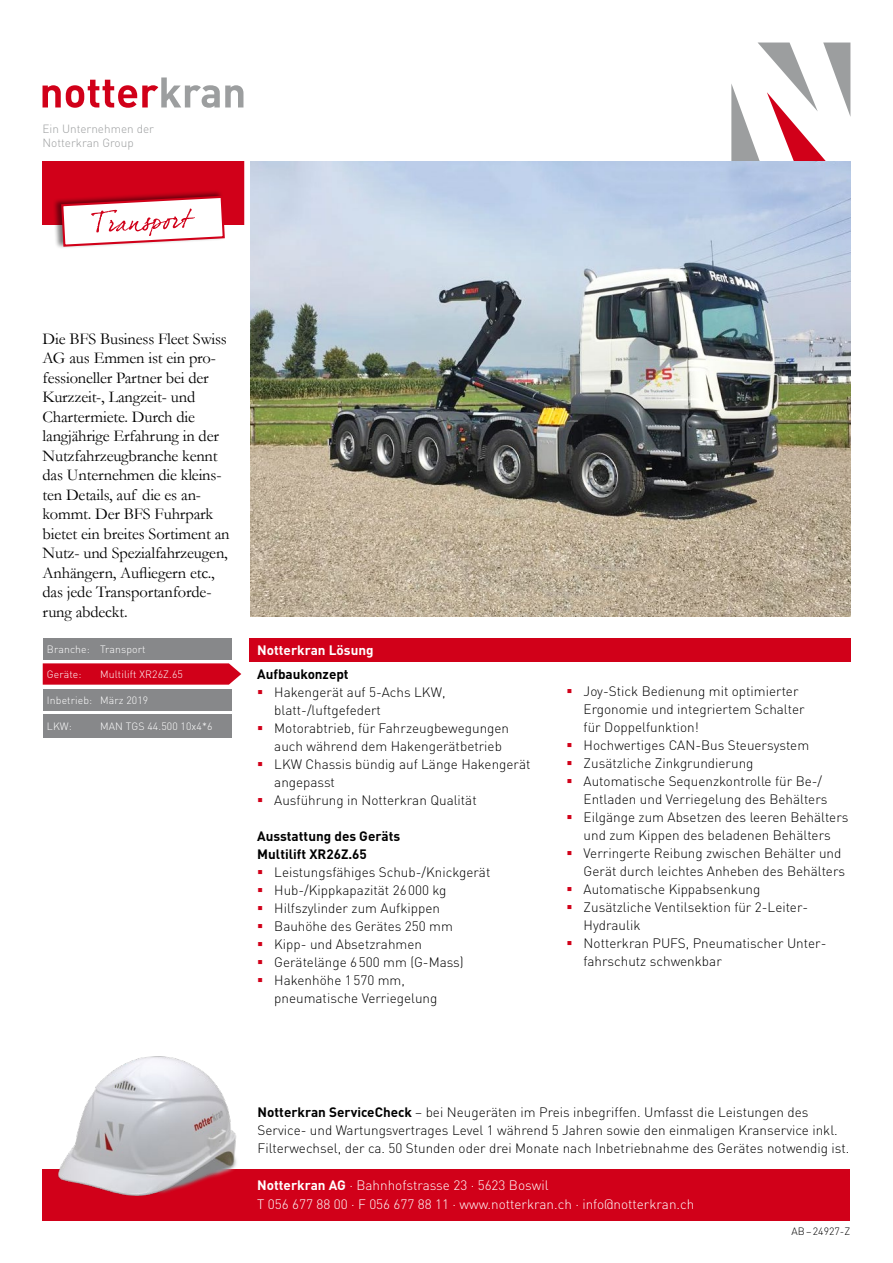
<style>
.page{position:relative;width:893px;height:1263px;background:#fff}
.page>*{position:absolute;margin:0;border:0;box-sizing:border-box;transform-origin:0 0}
.t1{font:16.5px/19.5px "Garamond";letter-spacing:-.01em;color:#000}
.t2{font:300 13.5px/18px "DIN";color:#000}
.t3{font:300 13.5px/18.8px "DIN";color:#fff}
.t4{font:700 13.5px/18px "DIN";color:#000}
.t5{font:700 13.5px "DIN";color:#fff}
.t6{font:300 11.7px/13.8px "DIN";color:#9c9e9f}
.t7{font:300 10.5px "DIN";letter-spacing:.01em;color:#fff}
.t8{font:300 10.5px "DIN";color:#000}
.s1{color:#d10019}
.s2{font-weight:700}
</style>
<div class="page">
<div style="left:43px;top:162px;width:204px;height:63px;background:#d10019"></div>
<div style="left:43px;top:1169px;width:807px;height:51px;background:#d10019"></div>
<img style="left:58px;top:1056px;width:179px;height:140px">
<div style="left:43px;top:638px;width:189px;height:21px;background:#87888a"></div>
<div style="left:244px;top:149px;width:6px;height:474px;background:#fff"></div>
<div style="left:249px;top:638px;width:601px;height:23px;background:#d10019"></div>
<div style="left:43px;top:714px;width:189px;height:24px;background:#87888a"></div>
<div style="left:43px;top:689px;width:189px;height:21px;background:#87888a"></div>
<svg style="left:43px;top:663px;width:198px;height:22px;background:#d30f27"></svg>
<svg style="left:731px;top:43px;width:119px;height:119px"></svg>
<svg style="left:43px;top:77px;width:200px;height:31px"></svg>
<img style="left:251px;top:162px;width:599px;height:455px">
<div style="left:53px;top:190px;width:172px;height:59px;background:#000;opacity:.5"></div>
<svg style="left:60px;top:195px;width:165px;height:53px"></svg>
<p class="t6" style="left:43px;top:122px;width:113px">Ein Unternehmen der<br>Notterkran Group</p>
<p class="t1" style="left:43px;top:328px;width:189px">Die BFS Business Fleet Swiss<br>AG aus Emmen ist ein pro&shy;fessioneller Partner bei der<br>Kurzzeit-, Langzeit- und<br>Chartermiete. Durch die langjährige Erfahrung in der<br>Nutzfahrzeugbranche kennt das Unternehmen die kleins&shy;ten Details, auf die es an&shy;kommt. Der BFS Fuhrpark bietet ein breites Sortiment an<br>Nutz- und Spezialfahrzeugen,<br>Anhängern, Aufliegern etc., das jede Transportanforde&shy;rung abdeckt.</p>
<p class="t7" style="left:47px;top:642px;width:100px">Branche: Transport</p>
<p class="t5" style="left:257px;top:641px;width:118px">Notterkran Lösung</p>
<p class="t7" style="left:47px;top:668px;width:36px">Geräte:</p>
<p class="t7" style="left:100px;top:668px;width:84px">Multilift XR26Z.65</p>
<p class="t4" style="left:257px;top:664px;width:93px">Aufbaukonzept</p>
<p class="t2" style="left:274px;top:683px;width:173px;text-indent:-17px"><span class="s1">▪</span> Hakengerät auf 5-Achs LKW, blatt-/luftgefedert</p>
<p class="t2" style="left:274px;top:719px;width:236px;text-indent:-17px"><span class="s1">▪</span> Motorabtrieb, für Fahrzeugbewegungen auch während dem Hakengerätbetrieb</p>
<p class="t2" style="left:274px;top:755px;width:258px;text-indent:-17px"><span class="s1">▪</span> LKW Chassis bündig auf Länge Hakengerät angepasst</p>
<p class="t2" style="left:257px;top:791px;width:221px"><span class="s1">▪</span> Ausführung in Notterkran Qualität</p>
<p class="t4" style="left:257px;top:826px;width:145px">Ausstattung des Geräts<br>Multilift XR26Z.65</p>
<p class="t2" style="left:257px;top:863px;width:235px"><span class="s1">▪</span> Leistungsfähiges Schub-/Knickgerät</p>
<p class="t2" style="left:257px;top:881px;width:191px"><span class="s1">▪</span> Hub-/Kippkapazität 26000 kg</p>
<p class="t2" style="left:257px;top:899px;width:184px"><span class="s1">▪</span> Hilfszylinder zum Aufkippen</p>
<p class="t2" style="left:257px;top:917px;width:197px"><span class="s1">▪</span> Bauhöhe des Gerätes 250 mm</p>
<p class="t2" style="left:257px;top:935px;width:166px"><span class="s1">▪</span> Kipp- und Absetzrahmen</p>
<p class="t2" style="left:257px;top:953px;width:208px"><span class="s1">▪</span> Gerätelänge 6500 mm (G-Mass)</p>
<p class="t2" style="left:274px;top:971px;width:165px;text-indent:-17px"><span class="s1">▪</span> Hakenhöhe 1570 mm, pneumatische Verriegelung</p>
<p class="t7" style="left:47px;top:693px;width:103px">Inbetrieb: März 2019</p>
<p class="t7" style="left:47px;top:720px;width:27px">LKW:</p>
<p class="t7" style="left:100px;top:720px;width:114px">MAN TGS 44.500 10x4*6</p>
<p class="t2" style="left:584px;top:682px;width:223px;text-indent:-17px"><span class="s1">▪</span> Joy-Stick Bedienung mit optimierter<br>Ergonomie und integriertem Schalter für Doppelfunktion!</p>
<p class="t2" style="left:567px;top:736px;width:244px"><span class="s1">▪</span> Hochwertiges CAN-Bus Steuersystem</p>
<p class="t2" style="left:567px;top:754px;width:188px"><span class="s1">▪</span> Zusätzliche Zinkgrundierung</p>
<p class="t2" style="left:584px;top:772px;width:245px;text-indent:-17px"><span class="s1">▪</span> Automatische Sequenzkontrolle für Be-/<br>Entladen und Verriegelung des Behälters</p>
<p class="t2" style="left:567px;top:808px;width:283px;text-align:center"><span class="s1">▪</span> Eilgänge zum Absetzen des leeren Behälters und zum Kippen des beladenen Behälters</p>
<p class="t2" style="left:567px;top:844px;width:280px;text-align:right"><span class="s1">▪</span> Verringerte Reibung zwischen Behälter und<br>Gerät durch leichtes Anheben des Behälters</p>
<p class="t2" style="left:567px;top:880px;width:195px"><span class="s1">▪</span> Automatische Kippabsenkung</p>
<p class="t2" style="left:584px;top:898px;width:226px;text-indent:-17px"><span class="s1">▪</span> Zusätzliche Ventilsektion für 2-Leiter-<br>Hydraulik</p>
<p class="t2" style="left:584px;top:934px;width:242px;text-indent:-17px"><span class="s1">▪</span> Notterkran PUFS, Pneumatischer Unter&shy;fahrschutz schwenkbar</p>
<p class="t2" style="left:258px;top:1103px;width:593px"><span class="s2">Notterkran ServiceCheck</span> – bei Neugeräten im Preis inbegriffen. Umfasst die Leistungen des<br>Service- und Wartungsvertrages Level 1 während 5 Jahren sowie den einmaligen Kranservice inkl.<br>Filterwechsel, der ca. 50 Stunden oder drei Monate nach Inbetriebnahme des Gerätes notwendig ist.</p>
<p class="t3" style="left:257px;top:1175px;width:439px"><span class="s2">Notterkran AG</span> · Bahnhofstrasse 23 · 5623 Boswil<br>T 056 677 88 00 · F 056 677 88 11 · www.notterkran.ch · info@notterkran.ch</p>
<p class="t8" style="left:791px;top:1225px;width:60px">AB–24927-Z</p>
</div>
